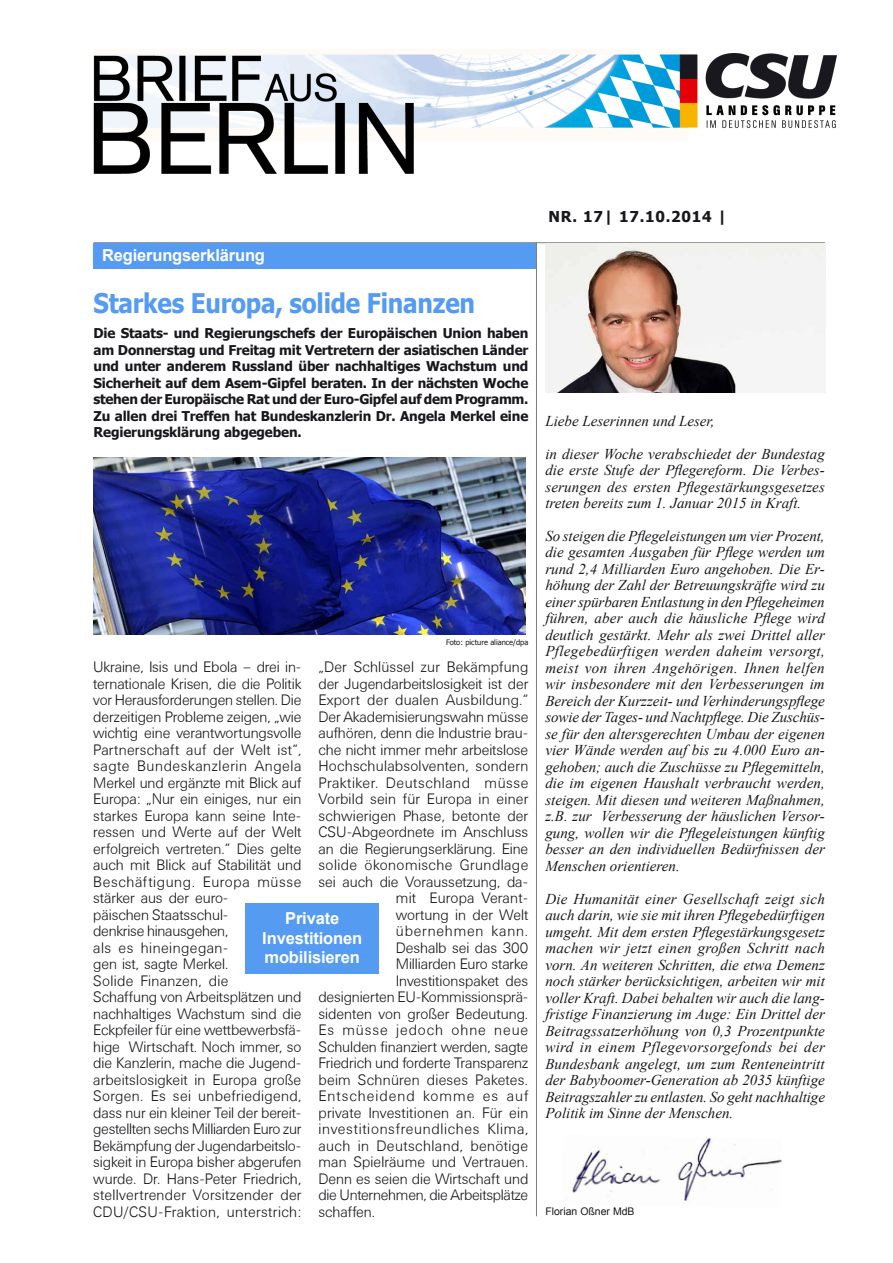
<style>
.page{position:relative;width:893px;height:1263px;background:#fff}
.page>*{position:absolute;margin:0;border:0;box-sizing:border-box;transform-origin:0 0}
._01_BaB_Überschrift{font:700 27px "Tahoma";letter-spacing:-.01em;color:#559bf2;scale:.9 1}
._14_Zitat_Text{font:700 16.5px/19.5px "Arial";letter-spacing:-.01em;color:#fff;text-align:center}
._01_BaB_Überschrift-2{font:700 16.5px "Arial";letter-spacing:-.01em;color:#fff}
._04_BaB_Fließtext{font:300 15px/16.5px "Univers BSK";letter-spacing:-.005em;color:#1a171c}
._06_BaB_1__Seite{font:italic 15px/16.5px "Times New Roman";color:#1a171c;text-align:justify}
._04_BaB_Fließtext-2{font:300 15px "Univers BSK";letter-spacing:.015em;color:#1a171c}
._04_BaB_Fließtext-3{font:300 15px "Univers BSK";letter-spacing:.025em;color:#1a171c}
._04_BaB_Fließtext-4{font:300 15px "Univers BSK";letter-spacing:.04em;color:#1a171c}
._04_BaB_Fließtext-5{font:300 15px "Univers BSK";letter-spacing:.03em;color:#1a171c}
._04_BaB_Fließtext-6{font:300 15px "Univers BSK";letter-spacing:.065em;color:#1a171c}
._04_BaB_Fließtext-7{font:300 15px "Univers BSK";letter-spacing:.06em;color:#1a171c}
._05_BaB_Datum{font:700 15px "Tahoma";letter-spacing:.05em;color:#1a171c}
._04_BaB_Fließtext-8{font:300 15px "Univers BSK";letter-spacing:.05em;color:#1a171c}
._03_BaB_Teaser{font:700 13.5px/16.5px "Tahoma";letter-spacing:-.01em;color:#1a171c;text-align:justify}
._07_BaB_Name_MdB{font:10.5px "Arial";color:#1a171c}
._13_BaB_Rechtevermer{font:7.5px "Tahoma";color:#1a171c}
</style>
<div class="page">
<hr style="left:94px;top:242px;width:731px;height:1px;background:#7c7d7f">
<hr style="left:536px;top:242px;width:1px;height:974px;background:#7c7d7f">
<div style="left:94px;top:243px;width:442px;height:25px;background:#559bf2"></div>
<img style="left:94px;top:458px;width:431px;height:177px">
<div style="left:246px;top:904px;width:133px;height:70px;background:#559bf2"></div>
<img style="left:94px;top:53px;width:743px;height:120px">
<img style="left:545px;top:244px;width:280px;height:148px">
<img style="left:572px;top:1138px;width:210px;height:64px">
<p class="_01_BaB_Überschrift-2" style="left:102px;top:244px;width:164px">Regierungserklärung</p>
<p class="_01_BaB_Überschrift" style="left:94px;top:284px;width:425px">Starkes Europa, solide Finanzen</p>
<p class="_03_BaB_Teaser" style="left:94px;top:324px;width:436px">Die Staats- und Regierungschefs der Europäischen Union haben am Donnerstag und Freitag mit Vertretern der asiatischen Länder und unter anderem Russland über nachhaltiges Wachstum und Sicherheit auf dem Asem-Gipfel beraten. In der nächsten Woche stehen der Europäische Rat und der Euro-Gipfel auf dem Programm.<br>Zu allen drei Treffen hat Bundeskanzlerin Dr. Angela Merkel eine Regierungsklärung abgegeben.</p>
<p class="_13_BaB_Rechtevermer" style="left:446px;top:637px;width:84px">Foto: picture aliance/dpa</p>
<p class="_04_BaB_Fließtext" style="left:318px;top:659px;width:211px">„Der Schlüssel zur Bekämpfung</p>
<p class="_04_BaB_Fließtext" style="left:318px;top:675px;width:211px">der Jugendarbeitslosigkeit ist der</p>
<p class="_04_BaB_Fließtext-2" style="left:318px;top:692px;width:211px">Export der dualen Ausbildung.“</p>
<p class="_04_BaB_Fließtext" style="left:318px;top:708px;width:211px">Der Akademisierungswahn müsse</p>
<p class="_04_BaB_Fließtext" style="left:318px;top:725px;width:211px">aufhören, denn die Industrie brau-</p>
<p class="_04_BaB_Fließtext" style="left:318px;top:741px;width:211px">che nicht immer mehr arbeitslose</p>
<p class="_04_BaB_Fließtext" style="left:318px;top:758px;width:211px">Hochschulabsolventen, sondern</p>
<p class="_04_BaB_Fließtext-5" style="left:318px;top:774px;width:211px">Praktiker. Deutschland müsse</p>
<p class="_04_BaB_Fließtext" style="left:318px;top:791px;width:211px">Vorbild sein für Europa in einer</p>
<p class="_04_BaB_Fließtext" style="left:318px;top:807px;width:211px">schwierigen Phase, betonte der</p>
<p class="_04_BaB_Fließtext" style="left:318px;top:824px;width:211px">CSU-Abgeordnete im Anschluss</p>
<p class="_04_BaB_Fließtext" style="left:318px;top:840px;width:211px">an die Regierungserklärung. Eine</p>
<p class="_04_BaB_Fließtext-3" style="left:318px;top:857px;width:211px">solide ökonomische Grundlage</p>
<p class="_04_BaB_Fließtext" style="left:318px;top:873px;width:211px">sei auch die Voraussetzung, da-</p>
<p class="_04_BaB_Fließtext" style="left:396px;top:890px;width:134px">mit Europa Verant-</p>
<p class="_04_BaB_Fließtext" style="left:396px;top:906px;width:134px">wortung in der Welt</p>
<p class="_04_BaB_Fließtext-8" style="left:396px;top:923px;width:134px">übernehmen kann.</p>
<p class="_04_BaB_Fließtext" style="left:396px;top:939px;width:134px">Deshalb sei das 300</p>
<p class="_04_BaB_Fließtext" style="left:396px;top:956px;width:134px">Milliarden Euro starke</p>
<p class="_04_BaB_Fließtext" style="left:396px;top:972px;width:134px">Investitionspaket des</p>
<p class="_04_BaB_Fließtext" style="left:318px;top:989px;width:211px">designierten EU-Kommissionsprä-</p>
<p class="_04_BaB_Fließtext" style="left:318px;top:1005px;width:211px">sidenten von großer Bedeutung.</p>
<p class="_04_BaB_Fließtext-7" style="left:318px;top:1022px;width:211px">Es müsse jedoch ohne neue</p>
<p class="_04_BaB_Fließtext" style="left:318px;top:1038px;width:211px">Schulden finanziert werden, sagte</p>
<p class="_04_BaB_Fließtext" style="left:318px;top:1055px;width:211px">Friedrich und forderte Transparenz</p>
<p class="_04_BaB_Fließtext-2" style="left:318px;top:1071px;width:211px">beim Schnüren dieses Paketes.</p>
<p class="_04_BaB_Fließtext-6" style="left:318px;top:1088px;width:211px">Entscheidend komme es auf</p>
<p class="_04_BaB_Fließtext" style="left:318px;top:1104px;width:211px">private Investitionen an. Für ein</p>
<p class="_04_BaB_Fließtext-4" style="left:318px;top:1121px;width:211px">investitionsfreundliches Klima,</p>
<p class="_04_BaB_Fließtext-3" style="left:318px;top:1137px;width:211px">auch in Deutschland, benötige</p>
<p class="_04_BaB_Fließtext" style="left:318px;top:1154px;width:211px">man Spielräume und Vertrauen.</p>
<p class="_04_BaB_Fließtext" style="left:318px;top:1170px;width:211px">Denn es seien die Wirtschaft und</p>
<p class="_04_BaB_Fließtext" style="left:318px;top:1187px;width:211px">die Unternehmen, die Arbeitsplätze</p>
<p class="_04_BaB_Fließtext" style="left:318px;top:1203px;width:58px">schaffen.</p>
<p class="_04_BaB_Fließtext" style="left:93px;top:659px;width:210px">Ukraine, Isis und Ebola – drei in&shy;ternationale Krisen, die die Politik vor Herausforderungen stellen. Die derzeitigen Probleme zeigen, „wie wichtig eine verantwortungsvolle<br>Partnerschaft auf der Welt ist“, sagte Bundeskanzlerin Angela<br>Merkel und ergänzte mit Blick auf<br>Europa: „Nur ein einiges, nur ein starkes Europa kann seine Inte&shy;ressen und Werte auf der Welt erfolgreich vertreten.“ Dies gelte auch mit Blick auf Stabilität und<br>Beschäftigung. Europa müsse stärker aus der euro-<br>päischen Staatsschul-<br>denkrise hinausgehen,<br>als es hineingegan-<br>gen ist, sagte Merkel.<br>Solide Finanzen, die<br>Schaffung von Arbeitsplätzen und nachhaltiges Wachstum sind die<br>Eckpfeiler für eine wettbewerbsfä&shy;hige Wirtschaft. Noch immer, so die Kanzlerin, mache die Jugend&shy;arbeitslosigkeit in Europa große<br>Sorgen. Es sei unbefriedigend, dass nur ein kleiner Teil der bereit&shy;gestellten sechs Milliarden Euro zur<br>Bekämpfung der Jugendarbeitslo&shy;sigkeit in Europa bisher abgerufen wurde. Dr. Hans-Peter Friedrich, stellvertrender Vorsitzender der<br>CDU/CSU-Fraktion, unterstrich:</p>
<p class="_14_Zitat_Text" style="left:262px;top:909px;width:101px">Private<br>Investitionen mobilisieren</p>
<p class="_05_BaB_Datum" style="left:549px;top:206px;width:180px">NR. 17| 17.10.2014 |</p>
<p class="_06_BaB_1__Seite" style="left:545px;top:412px;width:171px">Liebe Leserinnen und Leser,</p>
<p class="_06_BaB_1__Seite" style="left:545px;top:445px;width:281px">in dieser Woche verabschiedet der Bundestag die erste Stufe der Pflegereform. Die Verbes&shy;serungen des ersten Pflegestärkungsgesetzes treten bereits zum 1. Januar 2015 in Kraft.</p>
<p class="_06_BaB_1__Seite" style="left:545px;top:527px;width:281px">So steigen die Pflegeleistungen um vier Prozent, die gesamten Ausgaben für Pflege werden um rund 2,4 Milliarden Euro angehoben. Die Er&shy;höhung der Zahl der Betreuungskräfte wird zu einer spürbaren Entlastung in den Pflegeheimen führen, aber auch die häusliche Pflege wird deutlich gestärkt. Mehr als zwei Drittel aller Pflegebedürftigen werden daheim versorgt, meist von ihren Angehörigen. Ihnen helfen wir insbesondere mit den Verbesserungen im Bereich der Kurzzeit- und Verhinderungspflege sowie der Tages- und Nachtpflege. Die Zuschüs&shy;se für den altersgerechten Umbau der eigenen vier Wände werden auf bis zu 4.000 Euro an&shy;gehoben; auch die Zuschüsse zu Pflegemitteln, die im eigenen Haushalt verbraucht werden, steigen. Mit diesen und weiteren Maßnahmen, z.B. zur Verbesserung der häuslichen Versor&shy;gung, wollen wir die Pflegeleistungen künftig besser an den individuellen Bedürfnissen der Menschen orientieren.</p>
<p class="_06_BaB_1__Seite" style="left:545px;top:890px;width:281px">Die Humanität einer Gesellschaft zeigt sich auch darin, wie sie mit ihren Pflegebedürftigen umgeht. Mit dem ersten Pflegestärkungsgesetz machen wir jetzt einen großen Schritt nach vorn. An weiteren Schritten, die etwa Demenz noch stärker berücksichtigen, arbeiten wir mit voller Kraft. Dabei behalten wir auch die lang&shy;fristige Finanzierung im Auge: Ein Drittel der Beitragssatzerhöhung von 0,3 Prozentpunkte wird in einem Pflegevorsorgefonds bei der Bundesbank angelegt, um zum Renteneintritt der Babyboomer-Generation ab 2035 künftige Beitragszahler zu entlasten. So geht nachhaltige Politik im Sinne der Menschen.</p>
<p class="_07_BaB_Name_MdB" style="left:545px;top:1205px;width:91px">Florian Oßner MdB</p>
</div>
